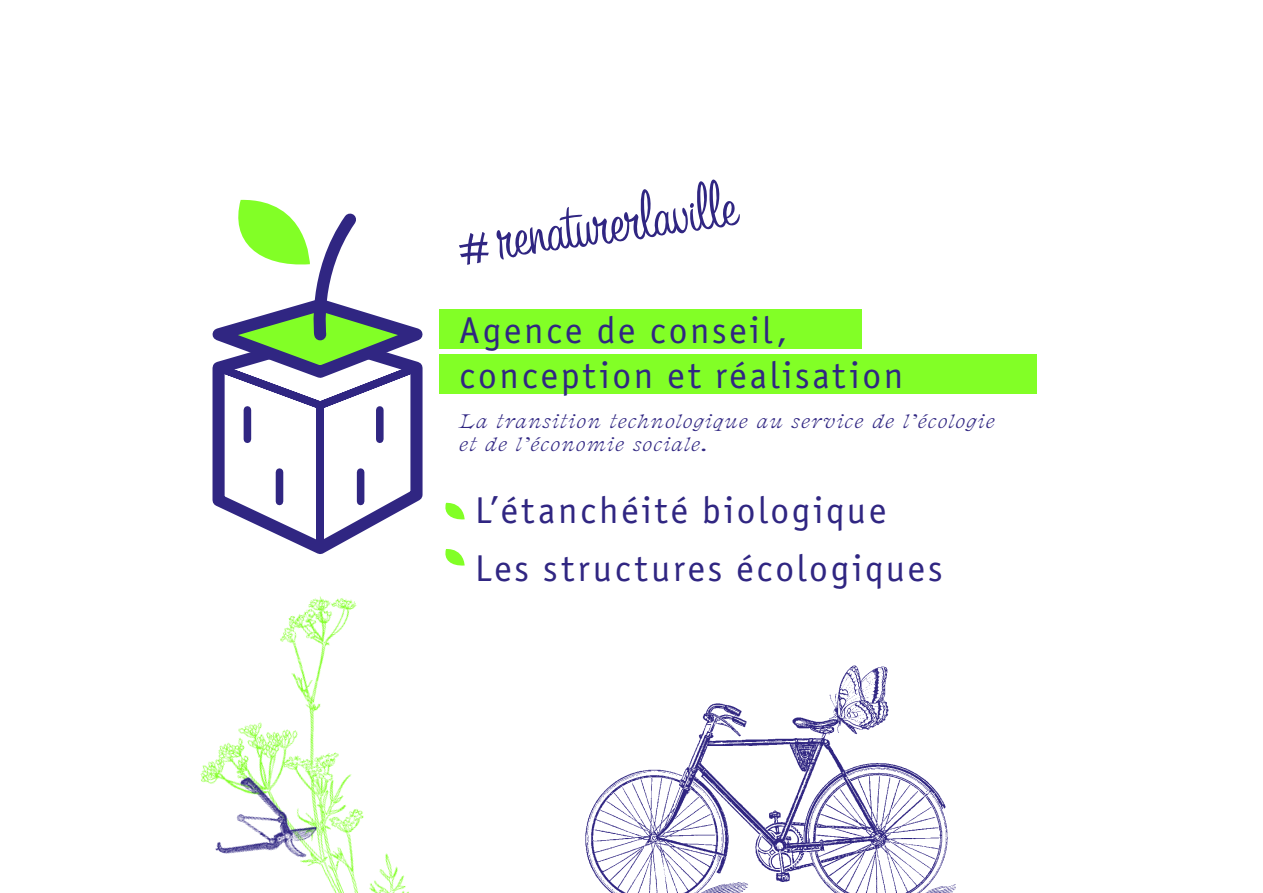
<style>
.page{position:relative;width:1263px;height:893px;background:#fff}
.page>*{position:absolute;margin:0;border:0;box-sizing:border-box;transform-origin:0 0}
.t1{font:82.5px "Sign Painter House Casual";color:#302682}
.t2{font:37.5px/45px "Officina Sans Book ITC";letter-spacing:.07em;color:#302682}
.t3{font:italic 19.5px/22.5px "Clifton";letter-spacing:.05em;color:#302682}
.s1{font-family:"Aveline Script"}
</style>
<div class="page">
<div style="left:439px;top:309px;width:422px;height:40px;background:#82ff26"></div>
<div style="left:439px;top:354px;width:597px;height:39px;background:#82ff26"></div>
<svg style="left:212px;top:385px;width:211px;height:169px"></svg>
<svg style="left:212px;top:199px;width:211px;height:186px"></svg>
<div style="left:244px;top:410px;width:7px;height:29px;background:#302682"></div>
<div style="left:276px;top:472px;width:7px;height:29px;background:#302682"></div>
<div style="left:376px;top:410px;width:8px;height:29px;background:#302682"></div>
<div style="left:357px;top:472px;width:7px;height:29px;background:#302682"></div>
<svg style="left:445px;top:502px;width:20px;height:18px"></svg>
<svg style="left:445px;top:549px;width:20px;height:17px"></svg>
<img style="left:200px;top:596px;width:209px;height:297px">
<img style="left:212px;top:772px;width:114px;height:109px">
<img style="left:585px;top:703px;width:371px;height:190px">
<img style="left:826px;top:665px;width:65px;height:70px">
<h1 class="t1" style="left:446px;top:194px;width:288px;rotate:-8deg"><span class="s1">#</span> renatur er laville</h1>
<p class="t2" style="left:459px;top:306px;width:445px">Agence de conseil, conception et réalisation</p>
<p class="t3" style="left:459px;top:410px;width:537px">La transition technologique au service de l’écologie et de l’économie sociale.</p>
<p class="t2" style="left:475px;top:480px;width:469px;line-height:57.8px">L’étanchéité biologique<br>Les structures écologiques</p>
</div>
